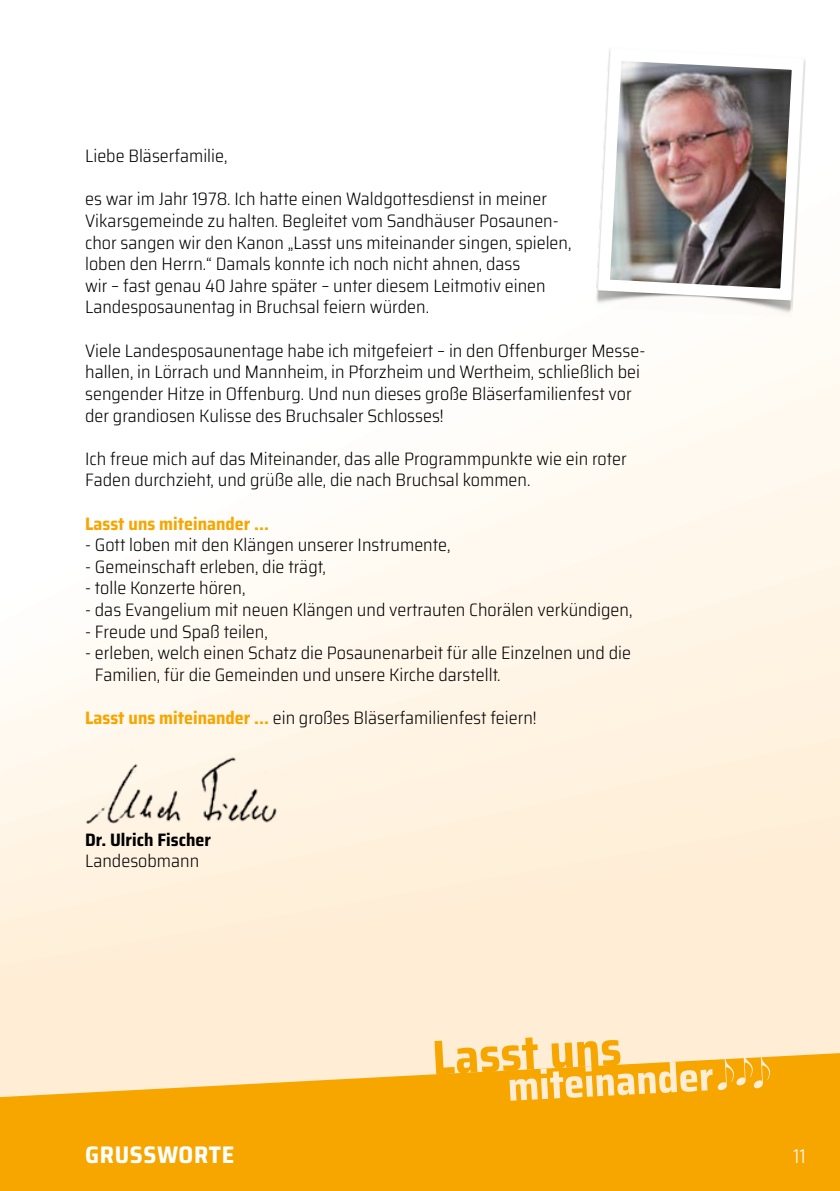
<style>
.page{position:relative;width:840px;height:1191px;background:#fff}
.page>*{position:absolute;margin:0;border:0;box-sizing:border-box;transform-origin:0 0}
.t1{font:300 semi-condensed 26px "Saira";letter-spacing:.03em;color:#fff}
.t2{font:700 semi-condensed 24px "Saira";letter-spacing:.03em;color:#fff}
.t3{font:300 semi-condensed 20px "Saira";color:#fff}
.t4{font:300 semi-condensed 18px/21.6px "Saira";color:#000}
.t5{font:700 semi-condensed 18px "Saira";color:#f7a600}
.t6{font:700 semi-condensed 18px "Saira";color:#000}
.s1{font-weight:700;color:#f7a600}
</style>
<div class="page">
<div style="left:507px;top:481px;width:332px;height:14px;background:#fff9f0"></div>
<div style="left:474px;top:495px;width:365px;height:14px;background:#fff9ef"></div>
<div style="left:441px;top:509px;width:398px;height:14px;background:#fff9ef"></div>
<div style="left:408px;top:523px;width:431px;height:14px;background:#fff9ef"></div>
<div style="left:375px;top:537px;width:464px;height:14px;background:#fff9ef"></div>
<div style="left:344px;top:551px;width:495px;height:13px;background:#fff8ee"></div>
<div style="left:311px;top:564px;width:528px;height:14px;background:#fff7ec"></div>
<div style="left:278px;top:578px;width:561px;height:14px;background:#fff7ec"></div>
<div style="left:248px;top:592px;width:591px;height:13px;background:#fff7eb"></div>
<svg style="left:215px;top:605px;width:624px;height:14px;fill:#fff7ea"></svg>
<svg style="left:184px;top:619px;width:655px;height:13px;fill:#fff7ea"></svg>
<svg style="left:153px;top:632px;width:686px;height:13px;fill:#fff7ea"></svg>
<svg style="left:120px;top:645px;width:719px;height:14px;fill:#fff7ea"></svg>
<svg style="left:90px;top:659px;width:749px;height:13px;fill:#fff7e9"></svg>
<svg style="left:59px;top:672px;width:780px;height:13px;fill:#fff7e9"></svg>
<svg style="left:26px;top:685px;width:813px;height:14px;fill:#fff5e6"></svg>
<svg style="left:0;top:699px;width:839px;height:13px;fill:#fff5e6"></svg>
<svg style="left:0;top:712px;width:839px;height:13px;fill:#fff5e6"></svg>
<svg style="left:0;top:725px;width:839px;height:13px;background:#fff4e5"></svg>
<svg style="left:0;top:738px;width:839px;height:13px;background:#fff4e4"></svg>
<svg style="left:0;top:751px;width:839px;height:13px;background:#fff3e1"></svg>
<svg style="left:0;top:764px;width:839px;height:13px;background:#fff2e0"></svg>
<svg style="left:0;top:777px;width:839px;height:13px;background:#fff2df"></svg>
<svg style="left:0;top:790px;width:839px;height:13px;background:#fff1de"></svg>
<svg style="left:0;top:803px;width:839px;height:13px;background:#fff1dd"></svg>
<svg style="left:0;top:816px;width:839px;height:12px;background:#fef1dd"></svg>
<svg style="left:0;top:828px;width:839px;height:13px;background:#fff1dd"></svg>
<svg style="left:0;top:841px;width:839px;height:13px;background:#fff0dc"></svg>
<div style="left:0;top:854px;width:839px;height:199px;background:#ffeed5"></div>
<svg style="left:0;top:1053px;width:839px;height:138px;background:#f8b01e"></svg>
<svg style="left:434px;top:1037px;width:335px;height:63px;background:#fac865"></svg>
<img style="left:85px;top:749px;width:204px;height:75px">
<img style="left:596px;top:50px;width:210px;height:256px">
<p class="t4" style="left:85px;top:145px;width:144px">Liebe Bläserfamilie,</p>
<p class="t4" style="left:85px;top:188px;width:487px">es war im Jahr 1978. Ich hatte einen Waldgottesdienst in meiner Vikarsgemeinde zu halten. Begleitet vom Sandhäuser Posaunen&shy;chor sangen wir den Kanon „Lasst uns miteinander singen, spielen, loben den Herrn.“ Damals konnte ich noch nicht ahnen, dass<br>wir – fast genau 40 Jahre später – unter diesem Leitmotiv einen Landesposaunentag in Bruchsal feiern würden.</p>
<p class="t4" style="left:85px;top:339px;width:561px">Viele Landesposaunentage habe ich mitgefeiert – in den Offenburger Messe&shy;hallen, in Lörrach und Mannheim, in Pforzheim und Wertheim, schließlich bei sengender Hitze in Offenburg. Und nun dieses große Bläserfamilienfest vor der grandiosen Kulisse des Bruchsaler Schlosses!</p>
<p class="t4" style="left:85px;top:447px;width:542px">Ich freue mich auf das Miteinander, das alle Programmpunkte wie ein roter<br>Faden durchzieht, und grüße alle, die nach Bruchsal kommen.</p>
<p class="t5" style="left:85px;top:509px;width:185px">Lasst uns miteinander ...</p>
<p class="t4" style="left:85px;top:533px;width:367px">- Gott loben mit den Klängen unserer Instrumente,</p>
<p class="t4" style="left:85px;top:555px;width:242px">- Gemeinschaft erleben, die trägt,</p>
<p class="t4" style="left:85px;top:577px;width:162px">- tolle Konzerte hören,</p>
<p class="t4" style="left:85px;top:598px;width:548px">- das Evangelium mit neuen Klängen und vertrauten Chorälen verkündigen,</p>
<p class="t4" style="left:85px;top:620px;width:184px">- Freude und Spaß teilen,</p>
<p class="t4" style="left:95px;top:641px;width:537px;text-indent:-10px">- erleben, welch einen Schatz die Posaunenarbeit für alle Einzelnen und die<br>Familien, für die Gemeinden und unsere Kirche darstellt.</p>
<p class="t4" style="left:85px;top:706px;width:453px"><span class="s1">Lasst uns miteinander ...</span> ein großes B läserfamilienfest feiern!</p>
<p class="t6" style="left:85px;top:825px;width:127px">Dr. Ulrich Fischer</p>
<p class="t4" style="left:85px;top:849px;width:116px">Landesobmann</p>
<h1 class="t1" style="left:84px;top:1125px;width:163px">Grussworte</h1>
<h2 class="t2" style="left:85px;top:1136px;width:151px">Grussworte</h2>
<p class="t3" style="left:792px;top:1140px;width:14px">11</p>
</div>
